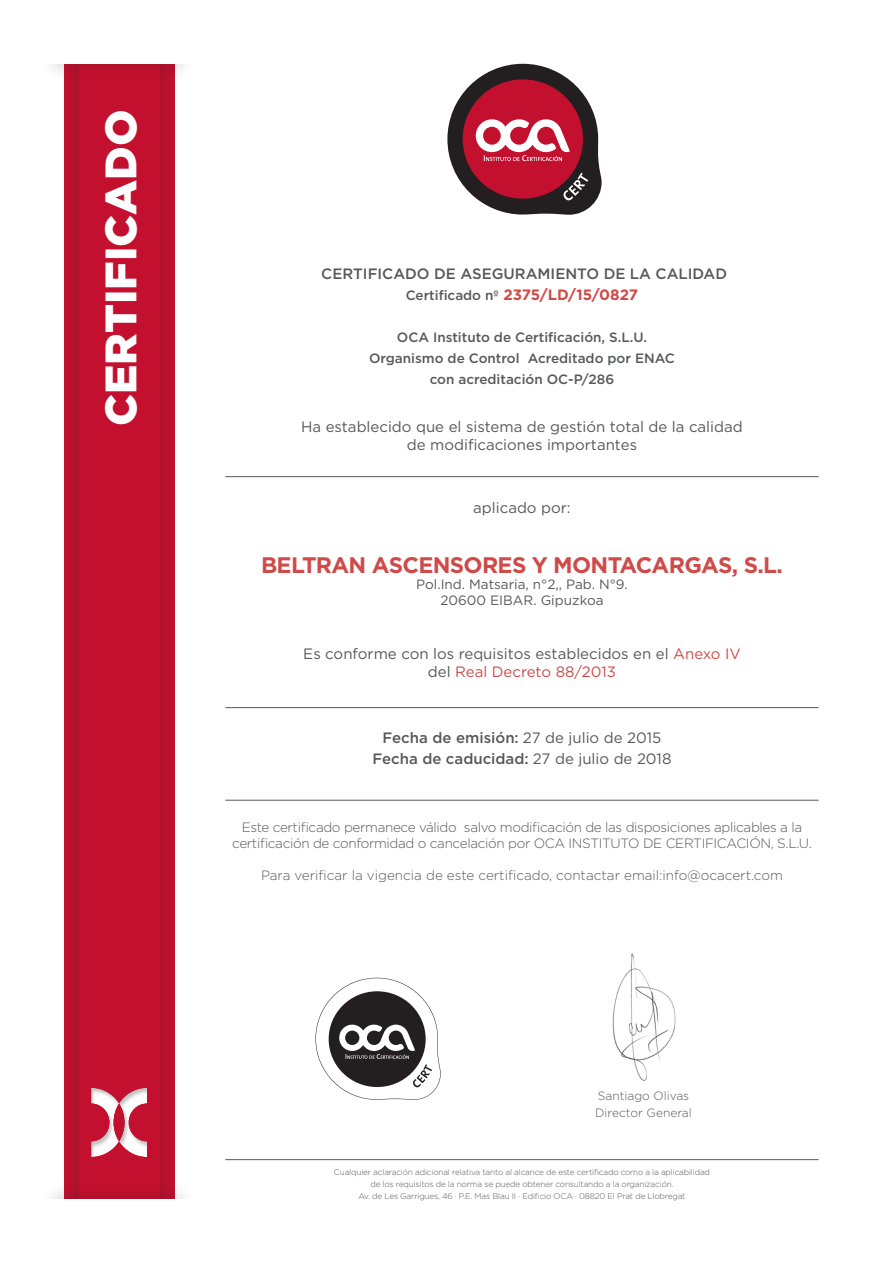
<style>
.page{position:relative;width:893px;height:1263px;background:#fff}
.page>*{position:absolute;margin:0;border:0;box-sizing:border-box;transform-origin:0 0}
.t1{font:900 43.95px "Gotham";color:#fff}
.t2{font:700 22.5px "Gotham";letter-spacing:-.03em;color:#ce4b49}
.t3{font:15px "Gotham";color:#57585a}
.t4{font:500 15px "Gotham";color:#57585a}
.t5{font:700 15px "Gotham";color:#ce4b49}
.t6{font:15px "Gotham";color:#ce4b49}
.t7{font:300 13.5px/16.2px "Gotham";letter-spacing:-.025em;color:#57585a;text-align:center}
.t8{font:500 13.5px "Gotham";color:#57585a}
.t9{font:300 13.5px "Gotham";color:#57585a}
.t10{font:13.5px "Gotham";color:#57585a}
.t11{font:300 12px "Gotham";color:#57585a}
.t12{font:300 8.25px "Gotham";letter-spacing:-.02em;color:#57585a}
.s1{font-weight:500;font-size:13.5px;color:#57585a}
.s2{color:#ce4b49}
.s3{color:#57585a}
.s4{font-weight:400}
</style>
<div class="page">
<div style="left:60px;top:0;width:118px;height:1263px;background:#231f20;opacity:.26"></div>
<div style="left:79px;top:0;width:80px;height:1263px;background:#c3102f"></div>
<div style="left:89px;top:1086px;width:59px;height:72px;background:#231f20;opacity:.28"></div>
<div style="left:39px;top:1180px;width:158px;height:83px;background:#231f20;opacity:.15"></div>
<div style="left:39px;top:0;width:158px;height:82px;background:#231f20;opacity:.15"></div>
<div style="left:0;top:0;width:236px;height:64px;background:#fff"></div>
<div style="left:0;top:1199px;width:236px;height:64px;background:#fff"></div>
<svg style="left:447px;top:64px;width:155px;height:151px"></svg>
<hr style="left:225px;top:1159px;width:594px;height:1px;background:#57585a">
<svg style="left:315px;top:978px;width:126px;height:122px"></svg>
<hr style="left:225px;top:476px;width:594px;height:1px;background:#57585a">
<hr style="left:225px;top:707px;width:594px;height:1px;background:#57585a">
<hr style="left:225px;top:800px;width:594px;height:1px;background:#57585a">
<img style="left:612px;top:953px;width:64px;height:128px">
<p class="t1" style="left:91px;top:426px;width:318px;rotate:-90deg">CERTIFICADO</p>
<p class="t4" style="left:321px;top:264px;width:407px">CERTIFICADO DE ASEGURAMIENTO DE LA CALIDAD</p>
<p class="t5" style="left:406px;top:285px;width:234px"><span class="s1">Certificado nº</span> 2375/LD/15/0827</p>
<p class="t8" style="left:397px;top:328px;width:252px">OCA Instituto de Certificación, S.L.U.</p>
<p class="t8" style="left:369px;top:349px;width:307px">Organismo de Control Acreditado por ENAC</p>
<p class="t8" style="left:430px;top:370px;width:186px">con acreditación OC-P/286</p>
<p class="t3" style="left:301px;top:417px;width:443px">Ha establecido que el sistema de gestión total de la calidad</p>
<p class="t3" style="left:407px;top:435px;width:232px">de modificaciones importantes</p>
<p class="t3" style="left:473px;top:498px;width:99px">aplicado por:</p>
<p class="t2" style="left:261px;top:550px;width:523px">BELTRAN ASCENSORES Y MONTACARGAS, S.L.</p>
<p class="t10" style="left:416px;top:576px;width:213px">Pol.Ind. Matsaria, n°2,, Pab. N°9.</p>
<p class="t10" style="left:440px;top:592px;width:165px">20600 EIBAR. Gipuzkoa</p>
<p class="t3" style="left:303px;top:644px;width:439px">Es conforme con los requisitos establecidos en el <span class="s2">Anexo IV</span></p>
<p class="t6" style="left:428px;top:662px;width:190px"><span class="s3">del</span> Real Decreto 88/2013</p>
<p class="t4" style="left:383px;top:728px;width:280px">Fecha de emisión: <span class="s4">27 de julio de 2015</span></p>
<p class="t4" style="left:372px;top:749px;width:300px">Fecha de caducidad: <span class="s4">27 de julio de 2018</span></p>
<p class="t7" style="left:232px;top:818px;width:581px">Este certificado permanece válido salvo modificación de las disposiciones aplicables a la certificación de conformidad o cancelación por OCA INSTITUTO DE CERTIFICACIÓN, S.L.U.</p>
<p class="t9" style="left:261px;top:867px;width:523px">Para verificar la vigencia de este certificado, contactar email:info@ocacert.com</p>
<p class="t11" style="left:598px;top:1088px;width:93px">Santiago Olivas</p>
<p class="t11" style="left:595px;top:1105px;width:98px">Director General</p>
<p class="t12" style="left:334px;top:1166px;width:378px">Cualquier aclaración adicional relativa tanto al alcance de este certificado como a la aplicabilidad</p>
<p class="t12" style="left:370px;top:1178px;width:305px">de los requisitos de la norma se puede obtener consultando a la organización.</p>
<p class="t12" style="left:358px;top:1190px;width:329px">Av. de Les Garrigues, 46 · P.E. Mas Blau II · Edificio OCA · 08820 El Prat de Llobregat</p>
</div>
